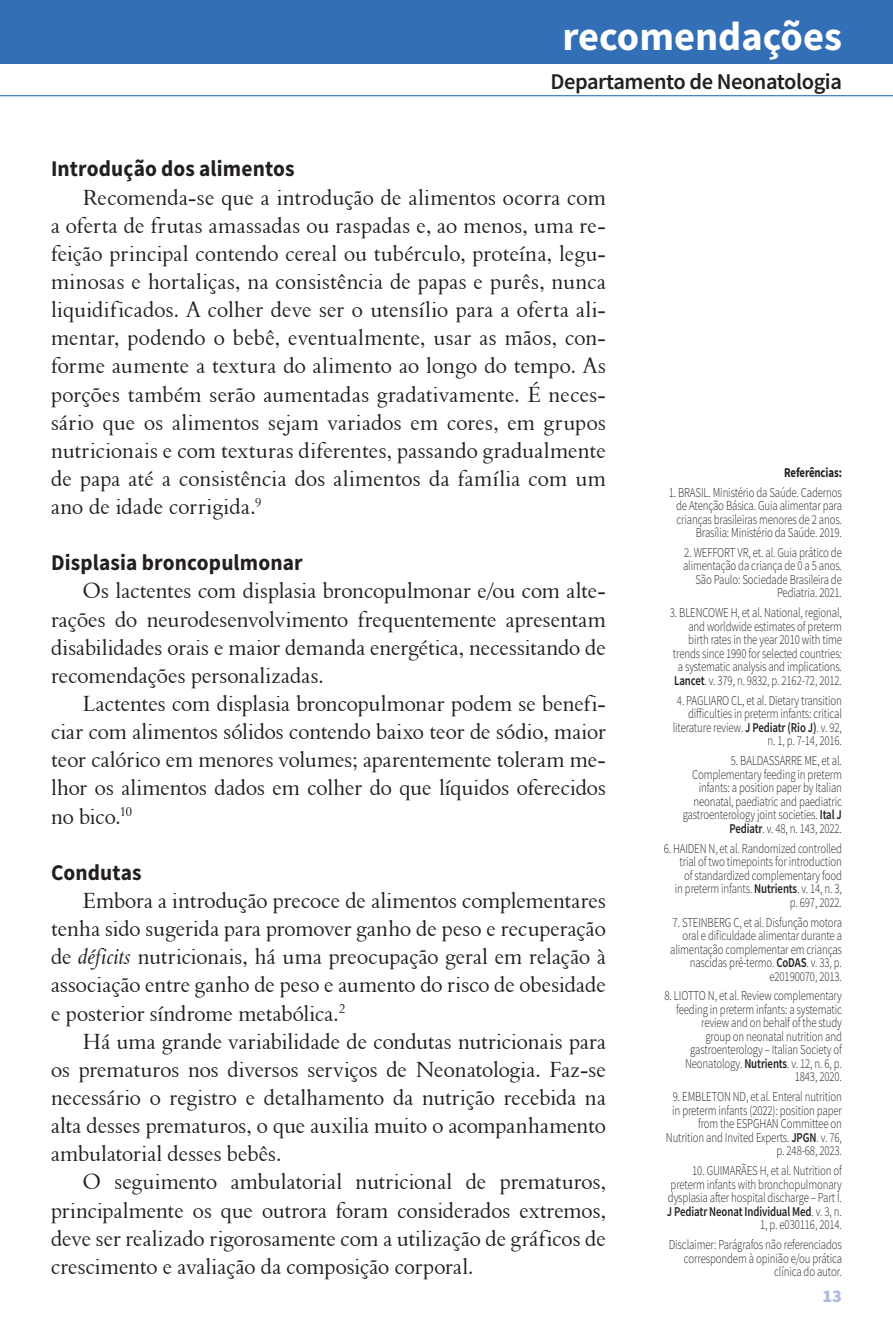
<style>
.page{position:relative;width:893px;height:1340px;background:#fff}
.page>*{position:absolute;margin:0;border:0;box-sizing:border-box;transform-origin:0 0}
.t1{font:700 40.5px "Source Sans Pro";color:#fff}
.texto{font:22.5px/28.1px "Aldine 401 BT Roman A";color:#231f20;text-align:justify;scale:.95 1}
.texto-2{font:700 22.5px "Source Sans Pro";letter-spacing:.005em;color:#231f20;scale:.95 1}
.t2{font:600 22.5px "Source Sans Pro";letter-spacing:-.02em;color:#231f20}
.t3{font:900 18px "Source Sans Pro";color:#aebade}
.t4{font:300 13.5px/13.5px "Source Sans Pro";letter-spacing:-.01em;color:#231f20;text-align:right;scale:.8 1}
.t5{font:700 13.5px "Source Sans Pro";letter-spacing:-.01em;color:#231f20;scale:.8 1}
.s1{font-family:"Aldine 401 BT Italic A"}
.s2{font-weight:600}
</style>
<div class="page">
<div style="left:0;top:0;width:893px;height:64px;background:#326fb7"></div>
<hr style="left:0;top:95px;width:893px;height:1px;background:#326fb7">
<p class="t1" style="left:562px;top:10px;width:281px">recomendações</p>
<p class="t2" style="left:551px;top:66px;width:293px">Departamento de Neonatologia</p>
<p class="texto-2" style="left:51px;top:154px;width:258px">Introdução dos alimentos</p>
<p class="texto" style="left:51px;top:183px;width:586px;text-indent:32px">Recomenda-se que a introdução de alimentos ocorra com a oferta de frutas amassadas ou raspadas e, ao menos, uma re&shy;feição principal contendo cereal ou tubérculo, proteína, legu&shy;minosas e hortaliças, na consistência de papas e purês, nunca liquidificados. A colher deve ser o utensílio para a oferta ali&shy;mentar, podendo o bebê, eventualmente, usar as mãos, con&shy;forme aumente a textura do alimento ao longo do tempo. As porções também serão aumentadas gradativamente. É neces&shy;sário que os alimentos sejam variados em cores, em grupos nutricionais e com texturas diferentes, passando gradualmente de papa até a consistência dos alimentos da família com um ano de idade corrigida.<sup>9</sup></p>
<p class="texto-2" style="left:51px;top:547px;width:266px">Displasia broncopulmonar</p>
<p class="texto" style="left:51px;top:576px;width:586px;text-indent:32px">Os lactentes com displasia broncopulmonar e/ou com alte&shy;rações do neurodesenvolvimento frequentemente apresentam disabilidades orais e maior demanda energética, necessitando de recomendações personalizadas.</p>
<p class="texto" style="left:51px;top:689px;width:586px;text-indent:32px">Lactentes com displasia broncopulmonar podem se benefi&shy;ciar com alimentos sólidos contendo baixo teor de sódio, maior teor calórico em menores volumes; aparentemente toleram me&shy;lhor os alimentos dados em colher do que líquidos oferecidos no bico.<sup>10</sup></p>
<p class="texto-2" style="left:51px;top:857px;width:97px">Condutas</p>
<p class="texto" style="left:51px;top:886px;width:586px;text-indent:32px">Embora a introdução precoce de alimentos complementares tenha sido sugerida para promover ganho de peso e recuperação de <span class="s1">déficits</span> nutricionais, há uma preocupação geral em relação à associação entre ganho de peso e aumento do risco de obesidade e posterior síndrome metabólica.<sup>2</sup></p>
<p class="texto" style="left:51px;top:1026px;width:586px;text-indent:32px">Há uma grande variabilidade de condutas nutricionais para os prematuros nos diversos serviços de Neonatologia. Faz-se necessário o registro e detalhamento da nutrição recebida na alta desses prematuros, o que auxilia muito o acompanhamento ambulatorial desses bebês.</p>
<p class="texto" style="left:51px;top:1167px;width:586px;text-indent:32px">O seguimento ambulatorial nutricional de prematuros, principalmente os que outrora foram considerados extremos, deve ser realizado rigorosamente com a utilização de gráficos de crescimento e avaliação da composição corporal.</p>
<p class="t5" style="left:784px;top:463px;width:74px">Referências:</p>
<p class="t4" style="left:669px;top:485px;width:218px">1. BRASIL. Ministério da Saúde. Cadernos de Atenção Básica. Guia alimentar para crianças brasileiras menores de 2 anos.<br>Brasília: Ministério da Saúde. 2019.</p>
<p class="t4" style="left:683px;top:545px;width:200px">2. WEFFORT VR, et. al. Guia prático de alimentação da criança de 0 a 5 anos.<br>São Paulo: Sociedade Brasileira de<br>Pediatria. 2021.</p>
<p class="t4" style="left:670px;top:606px;width:217px">3. BLENCOWE H, et al. National, regional, and worldwide estimates of preterm birth rates in the year 2010 with time trends since 1990 for selected countries: a systematic analysis and implications.<br><span class="s2">Lancet</span>. v. 379, n. 9832, p. 2162-72, 2012.</p>
<p class="t4" style="left:673px;top:693px;width:213px">4. PAGLIARO CL, et al. Dietary transition difficulties in preterm infants: critical literature review. <span class="s2">J Pediatr (Rio J)</span>. v. 92, n. 1, p. 7-14, 2016.</p>
<p class="t4" style="left:683px;top:754px;width:201px">5. BALDASSARRE ME, et al.<br>Complementary feeding in preterm infants: a position paper by Italian neonatal, paediatric and paediatric gastroenterology joint societies. <span class="s2">Ital J Pediatr</span>. v. 48, n. 143, 2022.</p>
<p class="t4" style="left:664px;top:841px;width:224px">6. HAIDEN N, et al. Randomized controlled trial of two timepoints for introduction<br>of standardized complementary food<br>in preterm infants. <span class="s2">Nutrients</span>. v. 14, n. 3, p. 697, 2022.</p>
<p class="t4" style="left:670px;top:915px;width:216px">7. STEINBERG C, et al. Disfunção motora oral e dificuldade alimentar durante a alimentação complementar em crianças nascidas pré-termo. <span class="s2">CoDAS</span>. v. 33, p. e20190070, 2013.</p>
<p class="t4" style="left:665px;top:989px;width:223px">8. LIOTTO N, et al. Review complementary feeding in preterm infants: a systematic review and on behalf of the study<br>group on neonatal nutrition and gastroenterology – Italian Society of Neonatology. <span class="s2">Nutrients</span>. v. 12, n. 6, p.<br>1843, 2020.</p>
<p class="t4" style="left:666px;top:1090px;width:222px">9. EMBLETON ND, et al. Enteral nutrition in preterm infants (2022): position paper from the ESPGHAN Committee on Nutrition and Invited Experts. <span class="s2">JPGN</span>. v. 76, p. 248-68, 2023.</p>
<p class="t4" style="left:667px;top:1164px;width:220px">10. GUIMARÃES H, et al. Nutrition of preterm infants with bronchopulmonary dysplasia after hospital discharge – Part I.<br><span class="s2">J Pediatr Neonat Individual Med</span>. v. 3, n.<br>1, p. e030116, 2014.</p>
<p class="t4" style="left:669px;top:1237px;width:218px">Disclaimer: Parágrafos não referenciados correspondem à opinião e/ou prática clínica do autor.</p>
<p class="t3" style="left:822px;top:1283px;width:21px">13</p>
</div>
